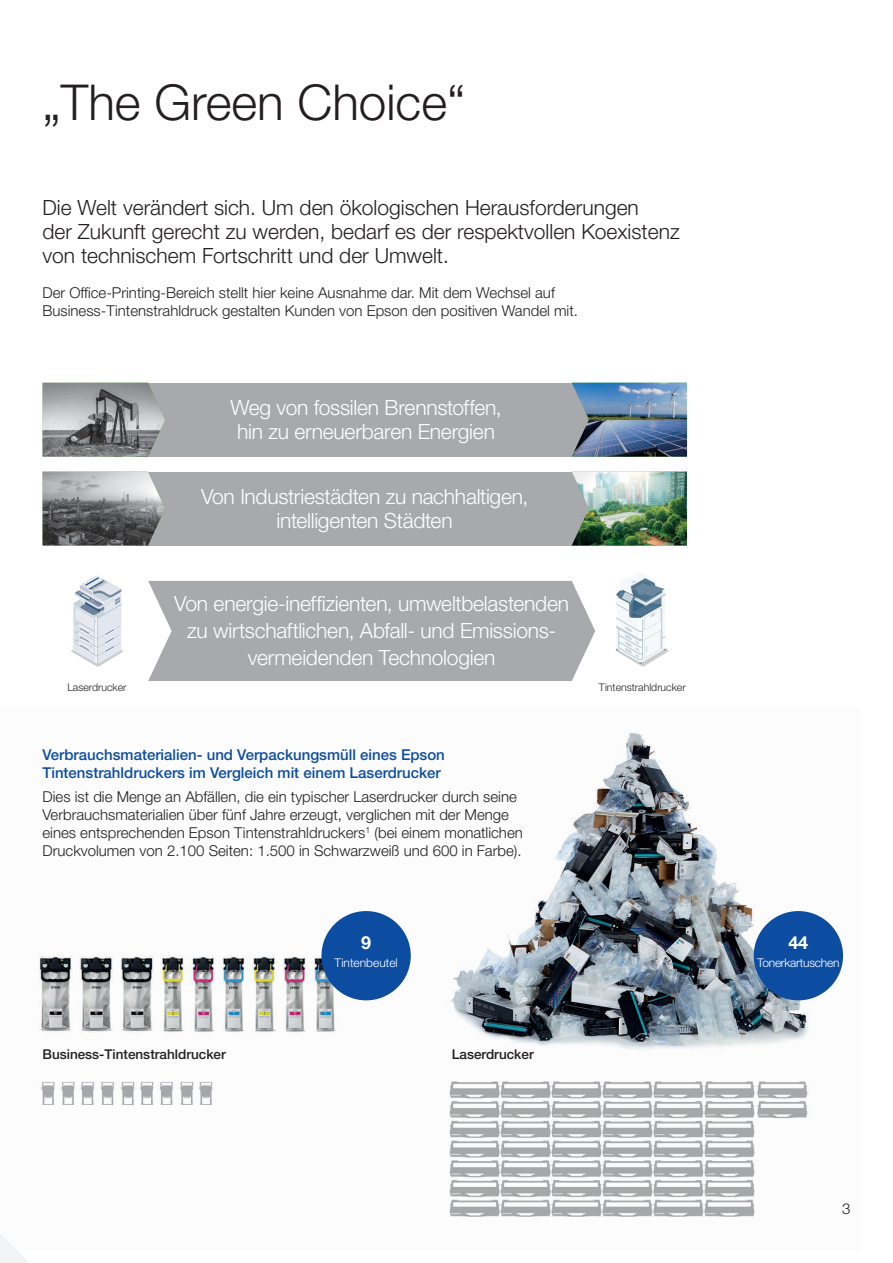
<style>
.page{position:relative;width:893px;height:1263px;background:#fff}
.page>*{position:absolute;margin:0;border:0;box-sizing:border-box;transform-origin:0 0}
.t1{font:300 49.5px "Helvetica Neue LT Pro";color:#231f20}
.t2{font:300 21px/24px "Helvetica Neue LT Pro";letter-spacing:-.01em;color:#fff;text-align:center}
.t3{font:300 21px/24px "Helvetica Neue LT Pro";color:#231f20}
.t4{font:700 18px "Helvetica Neue LT Pro";color:#fff}
.t5{font:300 15px/18px "Helvetica Neue LT Pro";color:#231f20}
.t6{font:500 15px/18px "Helvetica Neue LT Pro";color:#0d4da1}
.t7{font:500 13.5px "Helvetica Neue LT Pro";color:#231f20}
.t8{font:300 12px "Helvetica Neue LT Pro";letter-spacing:-.02em;color:#fff}
.t9{font:300 12px "Helvetica Neue LT Pro";color:#fff}
.t10{font:300 10.5px "Helvetica Neue LT Pro";color:#231f20}
</style>
<div class="page">
<div style="left:137px;top:472px;width:498px;height:73px;background:#a8a9ad"></div>
<div style="left:137px;top:383px;width:498px;height:74px;background:#a8a9ad"></div>
<img style="left:38px;top:732px;width:805px;height:485px">
<div style="left:321px;top:911px;width:90px;height:89px;background:#0d4da1;border-radius:50%"></div>
<div style="left:754px;top:911px;width:89px;height:89px;background:#0d4da1;border-radius:50%"></div>
<svg style="left:0;top:1234px;width:29px;height:29px"></svg>
<div style="left:148px;top:581px;width:447px;height:100px;background:#a8a9ad"></div>
<svg style="left:71px;top:575px;width:52px;height:92px"></svg>
<img style="left:43px;top:383px;width:122px;height:74px">
<img style="left:43px;top:472px;width:122px;height:73px">
<svg style="left:615px;top:573px;width:53px;height:93px"></svg>
<img style="left:572px;top:383px;width:115px;height:74px">
<img style="left:572px;top:472px;width:115px;height:73px">
<h1 class="t1" style="left:43px;top:73px;width:424px">„The Green Choice“</h1>
<h2 class="t3" style="left:43px;top:195px;width:639px">Die Welt verändert sich. Um den ökologischen Herausforderungen<br>der Zukunft gerecht zu werden, bedarf es der respektvollen Koexistenz von technischem Fortschritt und der Umwelt.</h2>
<p class="t5" style="left:43px;top:283px;width:537px">Der Office-Printing-Bereich stellt hier keine Ausnahme dar. Mit dem Wechsel auf<br>Business-Tintenstrahldruck gestalten Kunden von Epson den positiven Wandel mit.</p>
<h2 class="t2" style="left:231px;top:395px;width:273px">Weg von fossilen Brennstoffen, hin zu erneuerbaren Energien</h2>
<h2 class="t2" style="left:201px;top:484px;width:329px">Von Industriestädten zu nachhaltigen, intelligenten Städten</h2>
<h2 class="t2" style="left:174px;top:590px;width:396px;line-height:27px">Von energie-ineffizienten, umweltbelastenden zu wirtschaftlichen, Abfall- und Emissions&shy;vermeidenden Technologien</h2>
<p class="t10" style="left:67px;top:681px;width:61px">Laserdrucker</p>
<p class="t10" style="left:599px;top:681px;width:88px">Tintenstrahldrucker</p>
<p class="t6" style="left:43px;top:745px;width:404px">Verbrauchsmaterialien- und Verpackungsmüll eines Epson<br>Tintenstrahldruckers im Vergleich mit einem Laserdrucker</p>
<p class="t5" style="left:43px;top:788px;width:482px">Dies ist die Menge an Abfällen, die ein typischer Laserdrucker durch seine Verbrauchsmaterialien über fünf Jahre erzeugt, verglichen mit der Menge eines entsprechenden Epson Tintenstrahldruckers<sup>1</sup> (bei einem monatlichen Druckvolumen von 2.100 Seiten: 1.500 in Schwarzweiß und 600 in Farbe).</p>
<p class="t4" style="left:361px;top:931px;width:12px">9</p>
<p class="t9" style="left:334px;top:955px;width:65px">Tintenbeutel</p>
<p class="t7" style="left:43px;top:1046px;width:185px">Business-Tintenstrahldrucker</p>
<p class="t7" style="left:452px;top:1046px;width:84px">Laserdrucker</p>
<p class="t4" style="left:788px;top:931px;width:21px">44</p>
<p class="t8" style="left:757px;top:955px;width:84px">Tonerkartuschen</p>
<p class="t5" style="left:842px;top:1199px;width:10px">3</p>
</div>
